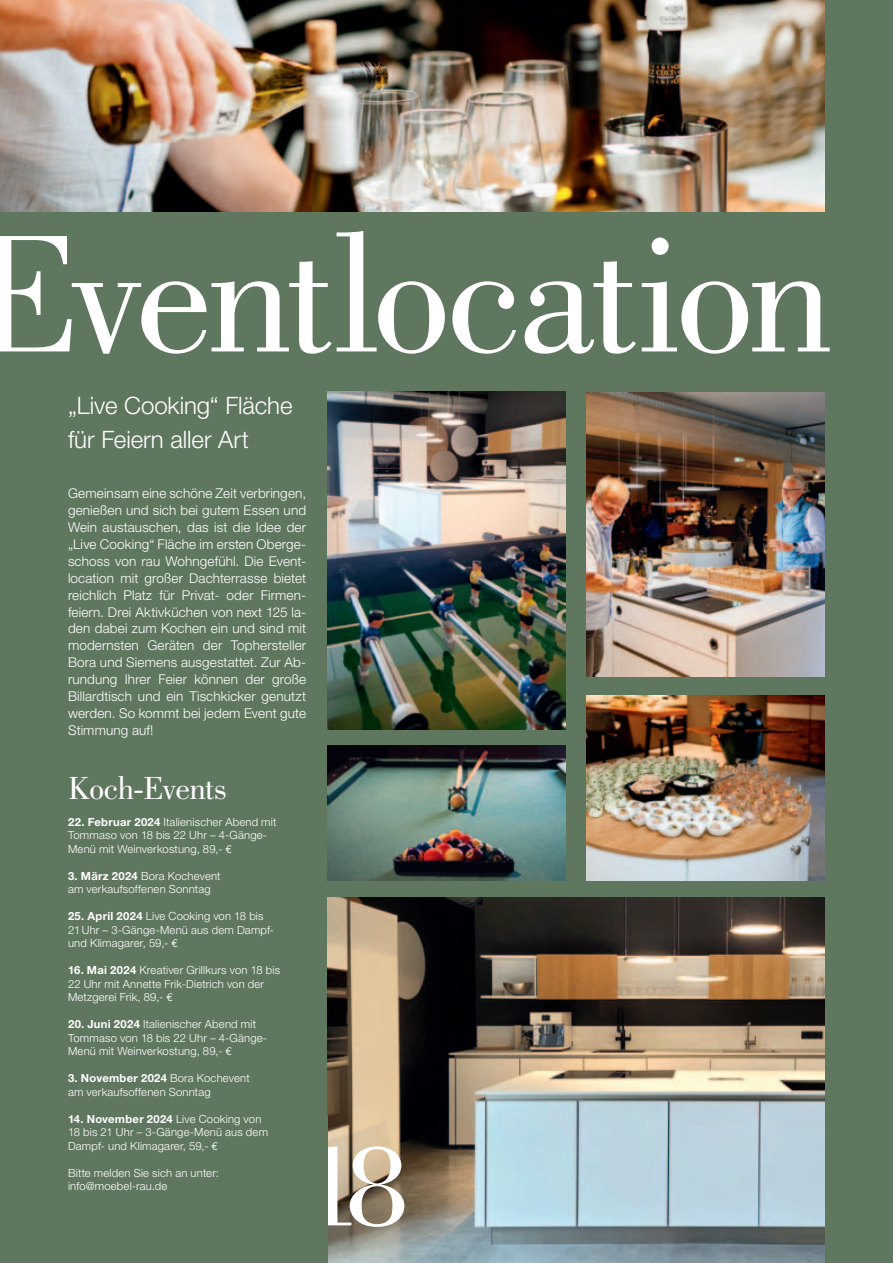
<style>
.page{position:relative;width:893px;height:1263px;background:#60775f}
.page>*{position:absolute;margin:0;border:0;box-sizing:border-box;transform-origin:0 0}
.t1{font:172.65px "Bodoni";letter-spacing:-.035em;color:#fff}
.t2{font:120px "Bodoni";color:#fff}
.t3{font:33px "Bodoni";letter-spacing:-.02em;color:#fff}
.t4{font:300 24px/33.8px "Helvetica Neue";color:#fff}
.t5{font:300 13.5px/16.8px "Helvetica Neue";letter-spacing:.01em;color:#fff;text-align:justify}
.t6{font:300 11.25px/13.5px "Helvetica Neue";letter-spacing:.015em;color:#fff}
.s1{font-weight:700}
.s2{font-family:"Euro Mono";font-weight:400}
</style>
<div class="page">
<img style="left:0;top:0;width:825px;height:212px">
<img style="left:587px;top:695px;width:238px;height:186px">
<img style="left:587px;top:392px;width:238px;height:284px">
<img style="left:327px;top:897px;width:498px;height:366px">
<img style="left:327px;top:746px;width:239px;height:135px">
<img style="left:327px;top:391px;width:238px;height:338px">
<h1 class="t1" style="left:-26px;top:198px;width:861px">Eventlocation</h1>
<h3 class="t4" style="left:68px;top:388px;width:226px">„Live Cooking“ Fläche für Feiern aller Art</h3>
<p class="t5" style="left:68px;top:485px;width:240px">Gemeinsam eine schöne Zeit verbringen, genießen und sich bei gutem Essen und Wein austauschen, das ist die Idee der „Live Cooking“ Fläche im ersten Oberge&shy;schoss von rau Wohngefühl. Die Event&shy;location mit großer Dachterrasse bietet reichlich Platz für Privat- oder Firmen&shy;feiern. Drei Aktivküchen von next 125 la&shy;den dabei zum Kochen ein und sind mit modernsten Geräten der Tophersteller Bora und Siemens ausgestattet. Zur Ab&shy;rundung Ihrer Feier können der große Billardtisch und ein Tischkicker genutzt werden. So kommt bei jedem Event gute Stimmung auf!</p>
<h3 class="t3" style="left:68px;top:770px;width:161px">Koch-Events</h3>
<p class="t6" style="left:68px;top:815px;width:210px"><span class="s1">22. Februar 2024</span> Italienischer Abend mit<br>Tommaso von 18 bis 22 Uhr – 4-Gänge-<br>Menü mit Weinverkostung, 89,- <span class="s2">€</span></p>
<p class="t6" style="left:68px;top:869px;width:154px"><span class="s1">3. März 2024</span> Bora Kochevent am verkaufsoffenen Sonntag</p>
<p class="t6" style="left:68px;top:909px;width:208px"><span class="s1">25. April 2024</span> Live Cooking von 18 bis<br>21 Uhr – 3-Gänge-Menü aus dem Dampf&shy;und Klimagarer, 59,- <span class="s2">€</span></p>
<p class="t6" style="left:68px;top:963px;width:214px"><span class="s1">16. Mai 2024</span> Kreativer Grillkurs von 18 bis<br>22 Uhr mit Annette Frik-Dietrich von der<br>Metzgerei Frik, 89,- <span class="s2">€</span></p>
<p class="t6" style="left:68px;top:1017px;width:201px"><span class="s1">20. Juni 2024</span> Italienischer Abend mit<br>Tommaso von 18 bis 22 Uhr – 4-Gänge-<br>Menü mit Weinverkostung, 89,- <span class="s2">€</span></p>
<p class="t6" style="left:68px;top:1071px;width:183px"><span class="s1">3. November 2024</span> Bora Kochevent am verkaufsoffenen Sonntag</p>
<p class="t6" style="left:68px;top:1112px;width:202px"><span class="s1">14. November 2024</span> Live Cooking von<br>18 bis 21 Uhr – 3-Gänge-Menü aus dem<br>Dampf- und Klimagarer, 59,- <span class="s2">€</span></p>
<p class="t6" style="left:68px;top:1166px;width:153px">Bitte melden Sie sich an unter: info@moebel-rau.de</p>
<h2 class="t2" style="left:301px;top:1119px;width:107px">18</h2>
</div>
